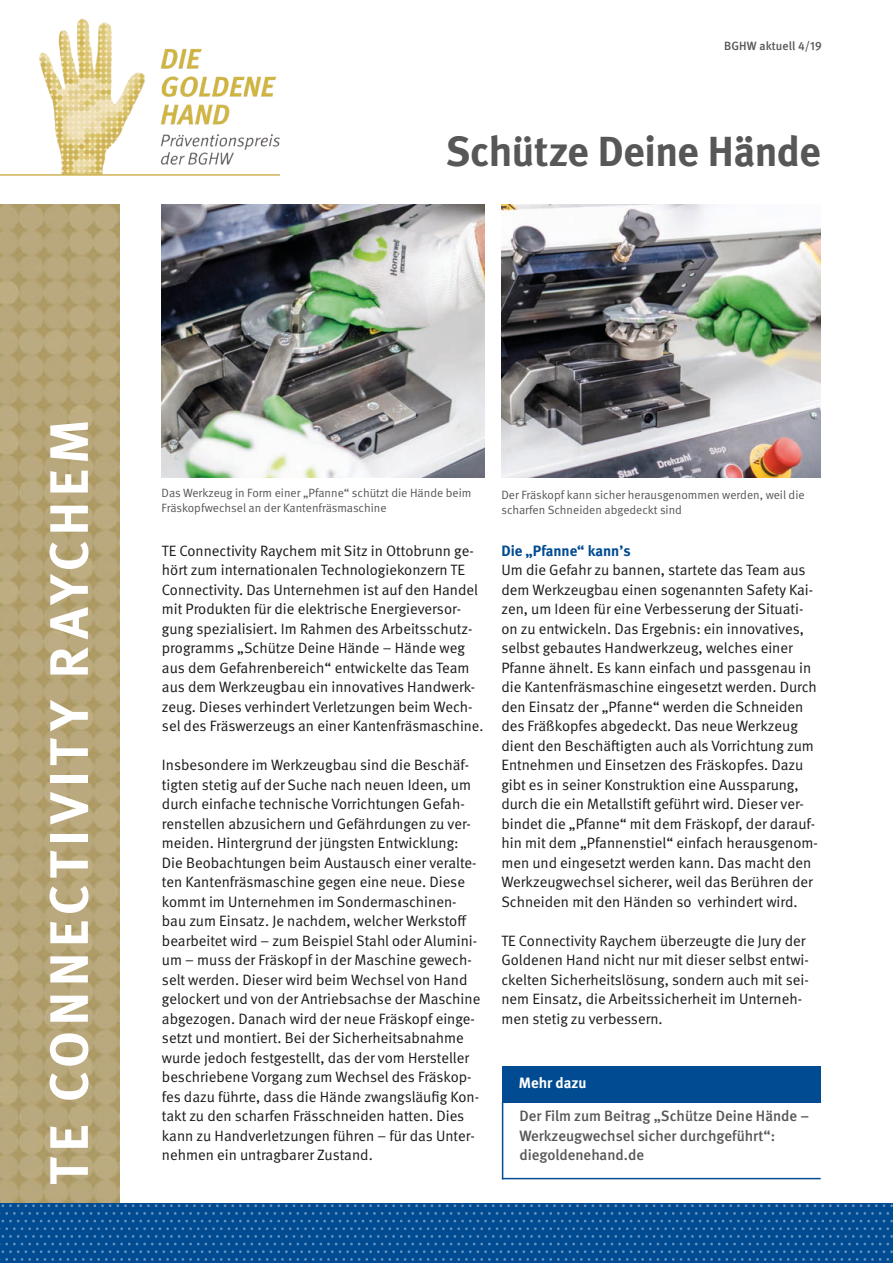
<style>
.page{position:relative;width:893px;height:1263px;background:#fff}
.page>*{position:absolute;margin:0;border:0;box-sizing:border-box;transform-origin:0 0}
.t1{font:700 54px "DGUV Meta";letter-spacing:.105em;color:#fff}
.t2{font:700 42px "DGUV Meta";letter-spacing:-.015em;color:#585757}
.t3{font:15px/19.5px "DGUV Meta";color:#1b1a19}
.t4{font:500 15px/19.5px "DGUV Meta";color:#585757}
.t5{font:700 15px "DGUV Meta";color:#004b91}
.t6{font:700 15px "DGUV Meta";color:#fff}
.t7{font:12px/15px "DGUV Meta";color:#585757}
.t8{font:500 12px "DGUV Meta";letter-spacing:.01em;color:#585757}
</style>
<div class="page">
<img style="left:0;top:205px;width:119px;height:998px">
<div style="left:0;top:1203px;width:893px;height:60px;background:#004b91"></div>
<svg style="left:0;top:1204px;width:893px;height:57px"></svg>
<div style="left:502px;top:1066px;width:319px;height:36px;background:#004b91"></div>
<hr style="left:502px;top:1102px;width:1px;height:77px;background:#004b91">
<hr style="left:502px;top:1178px;width:319px;height:1px;background:#004b91">
<img style="left:162px;top:205px;width:322px;height:273px">
<img style="left:502px;top:205px;width:319px;height:273px">
<img style="left:39px;top:18px;width:241px;height:156px">
<hr style="left:0;top:174px;width:280px;height:2px;background:#d0b456">
<p class="t8" style="left:724px;top:39px;width:99px">BGHW aktuell 4/19</p>
<h2 class="t2" style="left:446px;top:126px;width:376px">Schütze Deine Hände</h2>
<h1 class="t1" style="left:37px;top:1184px;width:766px;rotate:-90deg">TE CONNECTIVITY RAYCHEM</h1>
<p class="t7" style="left:162px;top:485px;width:311px">Das Werkzeug in Form einer „Pfanne“ schützt die Hände beim<br>Fräskopfwechsel an der Kantenfräsmaschine</p>
<p class="t7" style="left:501px;top:487px;width:305px">Der Fräskopf kann sicher herausgenommen werden, weil die scharfen Schneiden abgedeckt sind</p>
<p class="t3" style="left:162px;top:541px;width:323px">TE Connectivity Raychem mit Sitz in Ottobrunn ge&shy;hört zum internationalen Technologiekonzern TE Connectivity. Das Unternehmen ist auf den Handel mit Produkten für die elektrische Energieversor&shy;gung spezialisiert. Im Rahmen des Arbeitsschutz&shy;programms „Schütze Deine Hände – Hände weg aus dem Gefahrenbereich“ entwickelte das Team aus dem Werkzeugbau ein innovatives Handwerk&shy;zeug. Dieses verhindert Verletzungen beim Wech&shy;sel des Fräswerzeugs an einer Kantenfräsmaschine.</p>
<p class="t3" style="left:162px;top:756px;width:320px">Insbesondere im Werkzeugbau sind die Beschäf&shy;tigten stetig auf der Suche nach neuen Ideen, um durch einfache technische Vorrichtungen Gefah&shy;renstellen abzusichern und Gefährdungen zu ver&shy;meiden. Hintergrund der jüngsten Entwicklung:<br>Die Beobachtungen beim Austausch einer veralte&shy;ten Kantenfräsmaschine gegen eine neue. Diese kommt im Unternehmen im Sondermaschinen&shy;bau zum Einsatz. Je nachdem, welcher Werkstoff bearbeitet wird – zum Beispiel Stahl oder Alumini&shy;um – muss der Fräskopf in der Maschine gewech&shy;selt werden. Dieser wird beim Wechsel von Hand gelockert und von der Antriebsachse der Maschine abgezogen. Danach wird der neue Fräskopf einge&shy;setzt und montiert. Bei der Sicherheitsabnahme wurde jedoch festgestellt, das der vom Hersteller beschriebene Vorgang zum Wechsel des Fräskop&shy;fes dazu führte, dass die Hände zwangsläufig Kon&shy;takt zu den scharfen Frässchneiden hatten. Dies kann zu Handverletzungen führen – für das Unter&shy;nehmen ein untragbarer Zustand.</p>
<p class="t5" style="left:501px;top:542px;width:131px">Die „Pfanne“ kann’s</p>
<p class="t3" style="left:501px;top:561px;width:318px">Um die Gefahr zu bannen, startete das Team aus dem Werkzeugbau einen sogenannten Safety Kai&shy;zen, um Ideen für eine Verbesserung der Situati&shy;on zu entwickeln. Das Ergebnis: ein innovatives, selbst gebautes Handwerkzeug, welches einer Pfanne ähnelt. Es kann einfach und passgenau in die Kantenfräsmaschine eingesetzt werden. Durch den Einsatz der „Pfanne“ werden die Schneiden des Fräßkopfes abgedeckt. Das neue Werkzeug dient den Beschäftigten auch als Vorrichtung zum Entnehmen und Einsetzen des Fräskopfes. Dazu gibt es in seiner Konstruktion eine Aussparung, durch die ein Metallstift geführt wird. Dieser ver&shy;bindet die „Pfanne“ mit dem Fräskopf, der darauf&shy;hin mit dem „Pfannenstiel“ einfach herausgenom&shy;men und eingesetzt werden kann. Das macht den Werkzeugwechsel sicherer, weil das Berühren der Schneiden mit den Händen so verhindert wird.</p>
<p class="t3" style="left:501px;top:931px;width:309px">TE Connectivity Raychem überzeugte die Jury der Goldenen Hand nicht nur mit dieser selbst entwi&shy;ckelten Sicherheitslösung, sondern auch mit sei&shy;nem Einsatz, die Arbeitssicherheit im Unterneh&shy;men stetig zu verbessern.</p>
<p class="t6" style="left:519px;top:1074px;width:69px">Mehr dazu</p>
<p class="t4" style="left:519px;top:1107px;width:291px">Der Film zum Beitrag „Schütze Deine Hände –<br>Werkzeugwechsel sicher durchgeführt“: diegoldenehand.de</p>
</div>
